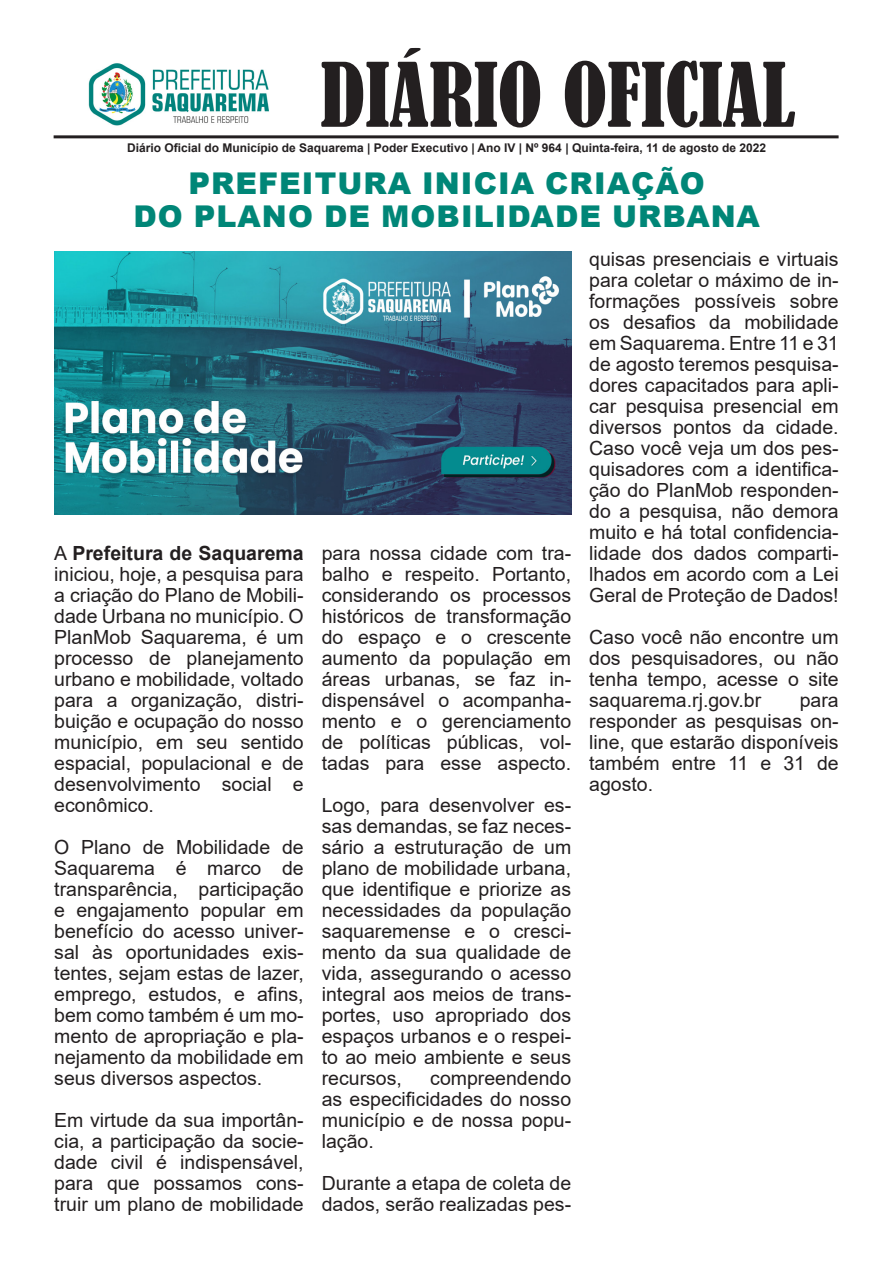
<style>
.page{position:relative;width:893px;height:1263px;background:#fff}
.page>*{position:absolute;margin:0;border:0;box-sizing:border-box;transform-origin:0 0}
.t1{font:condensed 82.5px "Bernard";color:#231f20}
.t2{font:900 30px "Arial";letter-spacing:.035em;color:#008677}
.t3{font:19.5px/21px "Arial";color:#231f20;text-align:justify}
.t4{font:700 12px "Arial";color:#231f20}
.s1{font-weight:700}
</style>
<div class="page">
<hr style="left:54px;top:135px;width:785px;height:3px;background:#231f20">
<img style="left:88px;top:63px;width:181px;height:63px">
<img style="left:55px;top:252px;width:516px;height:263px">
<p class="t1" style="left:321px;top:47px;width:476px">DIÁRIO OFICIAL</p>
<p class="t4" style="left:127px;top:139px;width:640px">Diário Oficial do Município de Saquarema | Poder Executivo | Ano IV | Nº 964 | Quinta-feira, 11 de agosto de 2022</p>
<p class="t2" style="left:188px;top:161px;width:518px">PREFEITURA INICIA CRIAÇÃO</p>
<p class="t2" style="left:133px;top:194px;width:628px">DO PLANO DE MOBILIDADE URBANA</p>
<p class="t3" style="left:54px;top:543px;width:251px">A <span class="s1">Prefeitura de Saquarema </span>iniciou, hoje, a pesquisa para a criação do Plano de Mobili&shy;dade Urbana no município. O PlanMob Saquarema, é um processo de planejamento urbano e mobilidade, voltado para a organização, distri&shy;buição e ocupação do nosso município, em seu sentido espacial, populacional e de desenvolvimento social e econômico.</p>
<p class="t3" style="left:54px;top:837px;width:251px">O Plano de Mobilidade de Saquarema é marco de transparência, participação e engajamento popular em benefício do acesso univer&shy;sal às oportunidades exis&shy;tentes, sejam estas de lazer, emprego, estudos, e afins, bem como também é um mo&shy;mento de apropriação e pla&shy;nejamento da mobilidade em seus diversos aspectos.</p>
<p class="t3" style="left:54px;top:1110px;width:251px">Em virtude da sua importân&shy;cia, a participação da socie&shy;dade civil é indispensável, para que possamos cons&shy;truir um plano de mobilidade</p>
<p class="t3" style="left:322px;top:543px;width:251px">para nossa cidade com tra&shy;balho e respeito. Portanto, considerando os processos históricos de transformação do espaço e o crescente aumento da população em áreas urbanas, se faz in&shy;dispensável o acompanha&shy;mento e o gerenciamento de políticas públicas, vol&shy;tadas para esse aspecto.</p>
<p class="t3" style="left:322px;top:795px;width:251px">Logo, para desenvolver es&shy;sas demandas, se faz neces&shy;sário a estruturação de um plano de mobilidade urbana, que identifique e priorize as necessidades da população saquaremense e o cresci&shy;mento da sua qualidade de vida, assegurando o acesso integral aos meios de trans&shy;portes, uso apropriado dos espaços urbanos e o respei&shy;to ao meio ambiente e seus recursos,</p>
<p class="t3" style="left:322px;top:1068px;width:251px;text-indent:109px">compreendendo as especificidades do nosso município e de nossa popu&shy;lação.</p>
<p class="t3" style="left:322px;top:1173px;width:251px">Durante a etapa de coleta de dados, serão realizadas pes-</p>
<p class="t3" style="left:589px;top:249px;width:251px">quisas presenciais e virtuais para coletar o máximo de in&shy;formações possíveis sobre os desafios da mobilidade em Saquarema. Entre 11 e 31 de agosto teremos pesquisa&shy;dores capacitados para apli&shy;car pesquisa presencial em diversos pontos da cidade.<br>Caso você veja um dos pes&shy;quisadores com a identifica&shy;ção do PlanMob responden&shy;do a pesquisa, não demora muito e há total confidencia&shy;lidade dos dados comparti&shy;lhados em acordo com a Lei Geral de Proteção de Dados!</p>
<p class="t3" style="left:589px;top:627px;width:251px">Caso você não encontre um dos pesquisadores, ou não tenha tempo, acesse o site saquarema.rj.gov.br</p>
<p class="t3" style="left:589px;top:690px;width:251px;text-indent:210px">para responder as pesquisas on&shy;line, que estarão disponíveis também entre 11 e 31 de agosto.</p>
</div>
